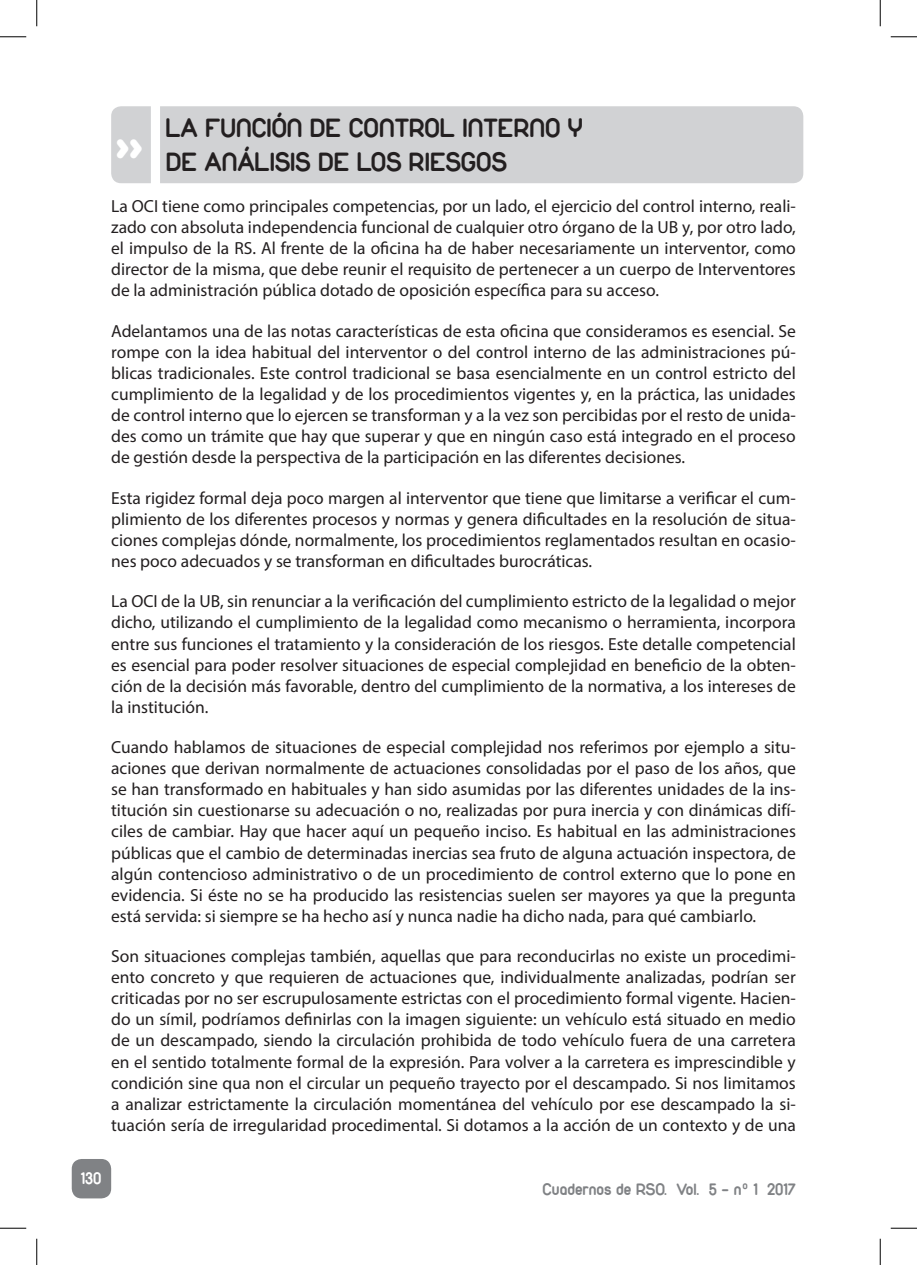
<style>
.page{position:relative;width:917px;height:1265px;background:#fff}
.page>*{position:absolute;margin:0;border:0;box-sizing:border-box;transform-origin:0 0}
.t1{font:900 42px "Duepuntozero";color:#fff}
.SUBTITULO{font:28px/33.6px "Duepuntozerobold";color:#231f20}
.t2{font:17.5px/21px "Myriad Pro";color:#231f20;text-align:justify}
.t3{font:17.5px "Duepuntozerobold";color:#808285}
.t4{font:17.5px "Duepuntozerobold";color:#fff}
</style>
<div class="page">
<div style="left:72px;top:1158px;width:39px;height:40px;background:#808285;border-radius:10px"></div>
<div style="left:111px;top:106px;width:692px;height:77px;background:#d1d2d4"></div>
<svg style="left:0;top:36px;width:26px;height:1px"></svg>
<svg style="left:891px;top:36px;width:26px;height:1px"></svg>
<svg style="left:0;top:1227px;width:26px;height:1px"></svg>
<svg style="left:891px;top:1227px;width:26px;height:1px"></svg>
<svg style="left:36px;top:0;width:1px;height:26px"></svg>
<svg style="left:36px;top:1238px;width:1px;height:26px"></svg>
<svg style="left:880px;top:0;width:1px;height:26px"></svg>
<svg style="left:880px;top:1238px;width:1px;height:26px"></svg>
<p class="SUBTITULO" style="left:166px;top:110px;width:419px">LA FUNCIÓN DE CONTROL INTERNO Y<br>DE ANÁLISIS DE LOS RIESGOS</p>
<p class="t2" style="left:111px;top:195px;width:686px">La OCI tiene como principales competencias, por un lado, el ejercicio del control interno, reali&shy;zado con absoluta independencia funcional de cualquier otro órgano de la UB y, por otro lado, el impulso de la RS. Al frente de la oficina ha de haber necesariamente un interventor, como director de la misma, que debe reunir el requisito de pertenecer a un cuerpo de Interventores de la administración pública dotado de oposición específica para su acceso.</p>
<p class="t2" style="left:111px;top:320px;width:686px">Adelantamos una de las notas características de esta oficina que consideramos es esencial. Se rompe con la idea habitual del interventor o del control interno de las administraciones pú&shy;blicas tradicionales. Este control tradicional se basa esencialmente en un control estricto del cumplimiento de la legalidad y de los procedimientos vigentes y, en la práctica, las unidades de control interno que lo ejercen se transforman y a la vez son percibidas por el resto de unida&shy;des como un trámite que hay que superar y que en ningún caso está integrado en el proceso de gestión desde la perspectiva de la participación en las diferentes decisiones.</p>
<p class="t2" style="left:111px;top:487px;width:686px">Esta rigidez formal deja poco margen al interventor que tiene que limitarse a verificar el cum&shy;plimiento de los diferentes procesos y normas y genera dificultades en la resolución de situa&shy;ciones complejas dónde, normalmente, los procedimientos reglamentados resultan en ocasio&shy;nes poco adecuados y se transforman en dificultades burocráticas.</p>
<p class="t2" style="left:111px;top:590px;width:686px">La OCI de la UB, sin renunciar a la verificación del cumplimiento estricto de la legalidad o mejor dicho, utilizando el cumplimiento de la legalidad como mecanismo o herramienta, incorpora entre sus funciones el tratamiento y la consideración de los riesgos. Este detalle competencial es esencial para poder resolver situaciones de especial complejidad en beneficio de la obten&shy;ción de la decisión más favorable, dentro del cumplimiento de la normativa, a los intereses de la institución.</p>
<p class="t2" style="left:111px;top:736px;width:686px">Cuando hablamos de situaciones de especial complejidad nos referimos por ejemplo a situ&shy;aciones que derivan normalmente de actuaciones consolidadas por el paso de los años, que se han transformado en habituales y han sido asumidas por las diferentes unidades de la ins&shy;titución sin cuestionarse su adecuación o no, realizadas por pura inercia y con dinámicas difí&shy;ciles de cambiar. Hay que hacer aquí un pequeño inciso. Es habitual en las administraciones públicas que el cambio de determinadas inercias sea fruto de alguna actuación inspectora, de algún contencioso administrativo o de un procedimiento de control externo que lo pone en evidencia. Si éste no se ha producido las resistencias suelen ser mayores ya que la pregunta está servida: si siempre se ha hecho así y nunca nadie ha dicho nada, para qué cambiarlo.</p>
<p class="t2" style="left:111px;top:945px;width:686px">Son situaciones complejas también, aquellas que para reconducirlas no existe un procedimi&shy;ento concreto y que requieren de actuaciones que, individualmente analizadas, podrían ser criticadas por no ser escrupulosamente estrictas con el procedimiento formal vigente. Hacien&shy;do un símil, podríamos definirlas con la imagen siguiente: un vehículo está situado en medio de un descampado, siendo la circulación prohibida de todo vehículo fuera de una carretera en el sentido totalmente formal de la expresión. Para volver a la carretera es imprescindible y condición sine qua non el circular un pequeño trayecto por el descampado. Si nos limitamos a analizar estrictamente la circulación momentánea del vehículo por ese descampado la si&shy;tuación sería de irregularidad procedimental. Si dotamos a la acción de un contexto y de una</p>
<p class="t1" style="left:116px;top:119px;width:28px">&gt;&gt;</p>
<p class="t4" style="left:81px;top:1168px;width:22px">130</p>
<p class="t3" style="left:543px;top:1178px;width:255px">Cuadernos de RSO. Vol. 5 - nº 1 2017</p>
</div>
